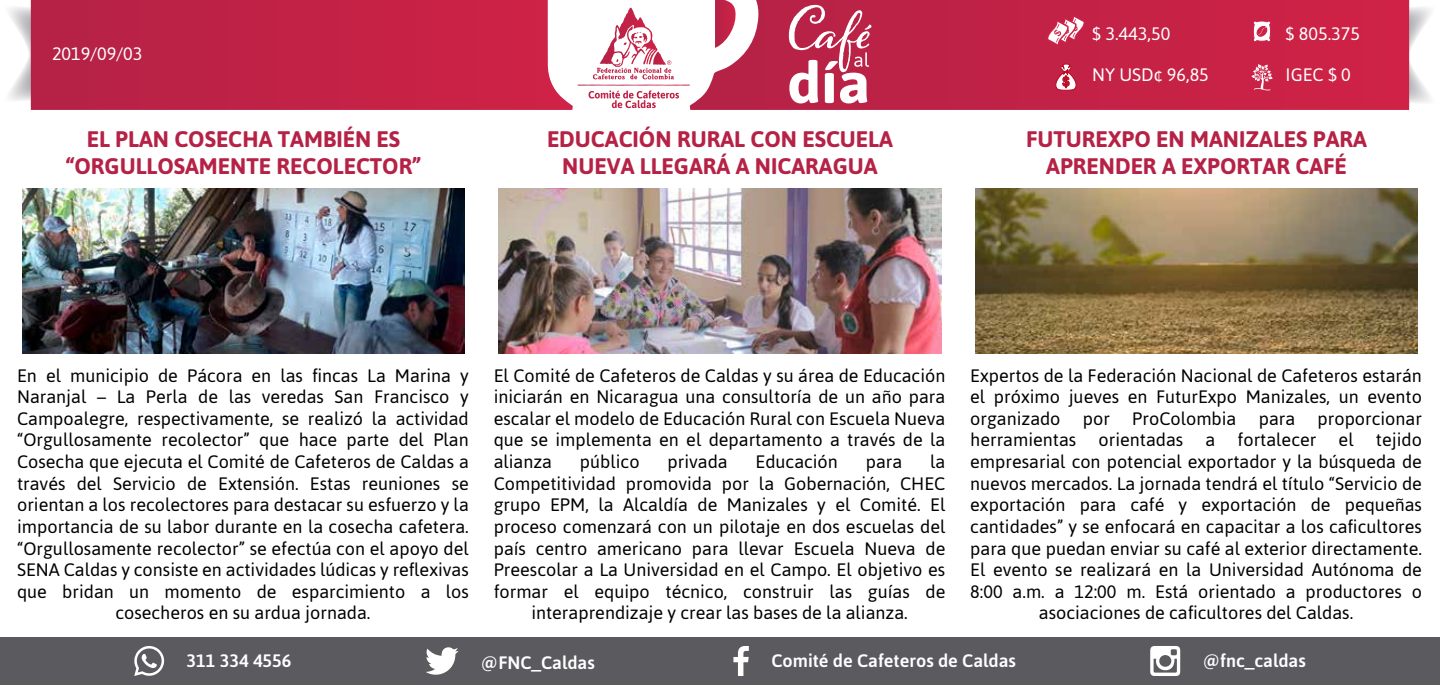
<style>
.page{position:relative;width:1440px;height:685px;background:#fff}
.page>*{position:absolute;margin:0;border:0;box-sizing:border-box;transform-origin:0 0}
.t1{font:700 22.5px/27px "Asap";color:#b52246;text-align:center}
.t2{font:18px/21.6px "Asap";color:#000;text-align:center}
.t3{font:500 18px "Asap";color:#fff}
.t4{font:18px "Asap";color:#fff}
</style>
<div class="page">
<svg style="left:9px;top:4px;width:22px;height:99px"></svg>
<svg style="left:1409px;top:4px;width:22px;height:101px"></svg>
<svg style="left:31px;top:0;width:542px;height:110px;background:#c32a4d"></svg>
<svg style="left:690px;top:0;width:719px;height:110px;background:#c62f51"></svg>
<svg style="left:577px;top:8px;width:113px;height:100px"></svg>
<div style="left:0;top:636px;width:1440px;height:48px;background:#5b5b5f"></div>
<svg style="left:426px;top:647px;width:32px;height:27px"></svg>
<svg style="left:733px;top:646px;width:16px;height:29px"></svg>
<svg style="left:1150px;top:646px;width:30px;height:29px"></svg>
<svg style="left:134px;top:646px;width:30px;height:29px"></svg>
<svg style="left:789px;top:5px;width:82px;height:98px"></svg>
<img style="left:499px;top:188px;width:442px;height:165px">
<img style="left:975px;top:188px;width:443px;height:165px">
<img style="left:22px;top:188px;width:443px;height:165px">
<svg style="left:1253px;top:20px;width:18px;height:22px"></svg>
<svg style="left:1055px;top:64px;width:21px;height:28px"></svg>
<svg style="left:1047px;top:15px;width:38px;height:31px"></svg>
<svg style="left:1251px;top:64px;width:22px;height:26px"></svg>
<p class="t4" style="left:52px;top:42px;width:92px">2019/09/03</p>
<p class="t1" style="left:67px;top:125px;width:355px">EL PLAN COSECHA TAMBIÉN ES “ORGULLOSAMENTE RECOLECTOR”</p>
<p class="t4" style="left:1092px;top:22px;width:80px">$ 3.443,50</p>
<p class="t4" style="left:1092px;top:62px;width:118px">NY USD¢ 96,85</p>
<p class="t4" style="left:1286px;top:22px;width:76px">$ 805.375</p>
<p class="t4" style="left:1286px;top:62px;width:67px">IGEC $ 0</p>
<p class="t1" style="left:547px;top:125px;width:347px">EDUCACIÓN RURAL CON ESCUELA<br>NUEVA LLEGARÁ A NICARAGUA</p>
<p class="t1" style="left:1026px;top:125px;width:342px">FUTUREXPO EN MANIZALES PARA<br>APRENDER A EXPORTAR CAFÉ</p>
<p class="t2" style="left:17px;top:363px;width:453px">En el municipio de Pácora en las fincas La Marina y Naranjal – La Perla de las veredas San Francisco y Campoalegre, respectivamente, se realizó la actividad “Orgullosamente recolector” que hace parte del Plan Cosecha que ejecuta el Comité de Cafeteros de Caldas a través del Servicio de Extensión. Estas reuniones se orientan a los recolectores para destacar su esfuerzo y la importancia de su labor durante en la cosecha cafetera. “Orgullosamente recolector” se efectúa con el apoyo del SENA Caldas y consiste en actividades lúdicas y reflexivas que bridan un momento de esparcimiento a los cosecheros en su ardua jornada.</p>
<p class="t2" style="left:494px;top:363px;width:453px;text-align:justify">El Comité de Cafeteros de Caldas y su área de Educación iniciarán en Nicaragua una consultoría de un año para escalar el modelo de Educación Rural con Escuela Nueva que se implementa en el departamento a través de la alianza</p>
<p class="t2" style="left:580px;top:450px;width:61px">público</p>
<p class="t2" style="left:668px;top:450px;width:62px">privada</p>
<p class="t2" style="left:756px;top:450px;width:84px">Educación</p>
<p class="t2" style="left:866px;top:450px;width:38px">para</p>
<p class="t2" style="left:930px;top:450px;width:17px">la</p>
<p class="t2" style="left:494px;top:471px;width:453px">Competitividad promovida por la Gobernación, CHEC</p>
<p class="t2" style="left:494px;top:493px;width:453px">grupo EPM, la Alcaldía de Manizales y el Comité. El</p>
<p class="t2" style="left:494px;top:514px;width:453px">proceso comenzará con un pilotaje en dos escuelas del</p>
<p class="t2" style="left:494px;top:536px;width:453px">país centro americano para llevar Escuela Nueva de</p>
<p class="t2" style="left:494px;top:558px;width:453px">Preescolar a La Universidad en el Campo. El objetivo es</p>
<p class="t2" style="left:494px;top:579px;width:453px">formar el equipo técnico, construir las guías de</p>
<p class="t2" style="left:531px;top:601px;width:378px">interaprendizaje y crear las bases de la alianza.</p>
<p class="t2" style="left:970px;top:363px;width:453px">Expertos de la Federación Nacional de Cafeteros estarán el próximo jueves en FuturExpo Manizales, un evento organizado por ProColombia para proporcionar herramientas orientadas a fortalecer el tejido empresarial con potencial exportador y la búsqueda de nuevos mercados. La jornada tendrá el título “Servicio de exportación para café y exportación de pequeñas cantidades” y se enfocará en capacitar a los caficultores para que puedan enviar su café al exterior directamente.<br>El evento se realizará en la Universidad Autónoma de 8:00 a.m. a 12:00 m. Está orientado a productores o asociaciones de caficultores del Caldas.</p>
<p class="t3" style="left:187px;top:648px;width:106px">311 334 4556</p>
<p class="t3" style="left:481px;top:650px;width:115px">@FNC_Caldas</p>
<p class="t3" style="left:771px;top:648px;width:246px">Comité de Cafeteros de Caldas</p>
<p class="t3" style="left:1203px;top:647px;width:105px">@fnc_caldas</p>
</div>
